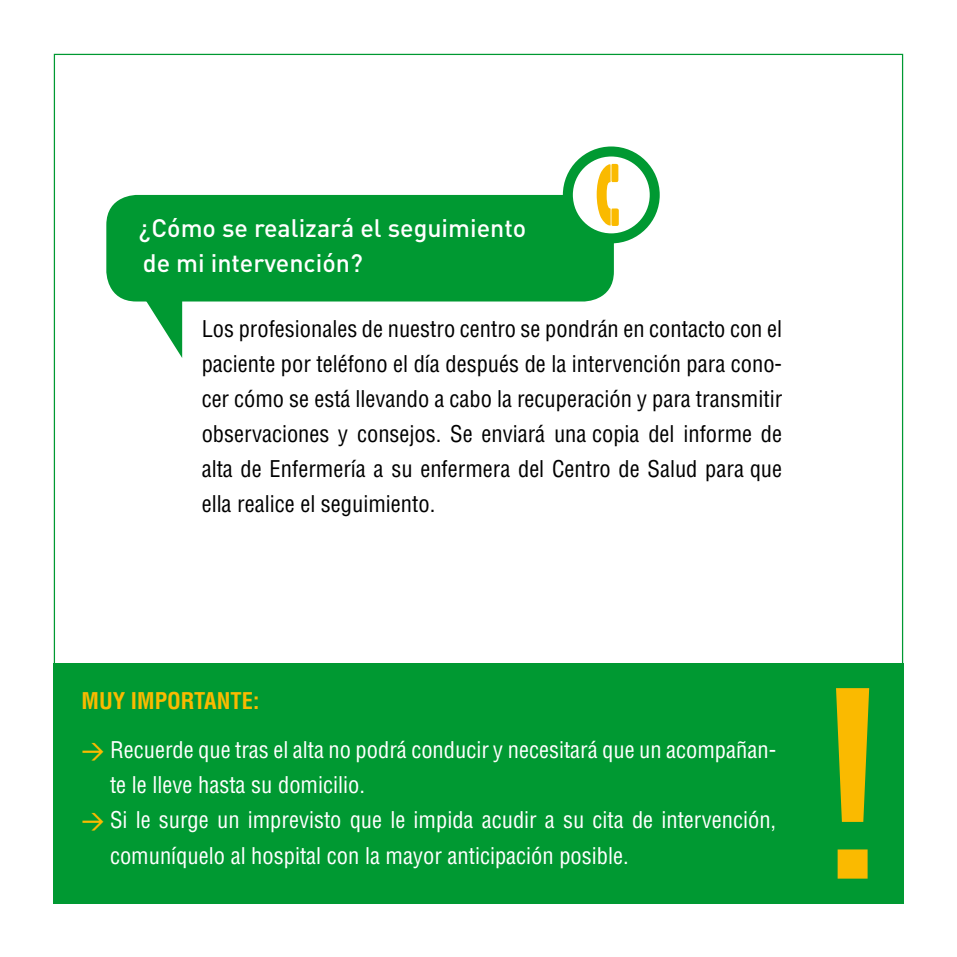
<style>
.page{position:relative;width:957px;height:957px;background:#fff}
.page>*{position:absolute;margin:0;border:0;box-sizing:border-box;transform-origin:0 0}
.t1{font:500 25px/35px "DIN";color:#fff}
.t2{font:condensed 22.5px/35px "Helvetica";color:#000;text-align:justify}
.t3{font:condensed 22.5px/49.2px "Helvetica";color:#fff}
.s1{font-weight:700;color:#faba00}
.s2{font-family:"DIN";font-weight:500;font-stretch:normal;color:#faba00}
</style>
<div class="page">
<div style="left:53px;top:663px;width:851px;height:241px;background:#009932"></div>
<div style="left:106px;top:195px;width:508px;height:106px;background:#009932;border-radius:30px"></div>
<svg style="left:145px;top:301px;width:37px;height:57px"></svg>
<svg style="left:568px;top:151px;width:87px;height:87px"></svg>
<div style="left:563px;top:146px;width:97px;height:97px;border:10px solid #009932;border-radius:50%"></div>
<svg style="left:597px;top:164px;width:22px;height:62px"></svg>
<svg style="left:836px;top:688px;width:33px;height:190px"></svg>
<p class="t1" style="left:139px;top:209px;width:389px">¿Cómo se realizará el seguimiento de mi intervención?</p>
<p class="t2" style="left:202px;top:311px;width:582px">Los profesionales de nuestro centro se pondrán en contacto con el paciente por teléfono el día después de la intervención para cono&shy;cer cómo se está llevando a cabo la recuperación y para transmitir observaciones y consejos. Se enviará una copia del informe de alta de Enfermería a su enfermera del Centro de Salud para que ella realice el seguimiento.</p>
<p class="t3" style="left:81px;top:676px;width:696px"><span class="s1">MUY IMPORTANTE:<br></span><span class="s2">&gt;</span> Recuerde que tras el alta no podrá conducir y necesitará que un acompañan-</p>
<p class="t3" style="left:110px;top:760px;width:256px">te le lleve hasta su domicilio.</p>
<p class="t3" style="left:81px;top:795px;width:696px"><span class="s2">&gt;</span> Si le surge un imprevisto que le impida acudir a su cita de intervención,</p>
<p class="t3" style="left:110px;top:830px;width:520px">comuníquelo al hospital con la mayor anticipación posible.</p>
</div>
